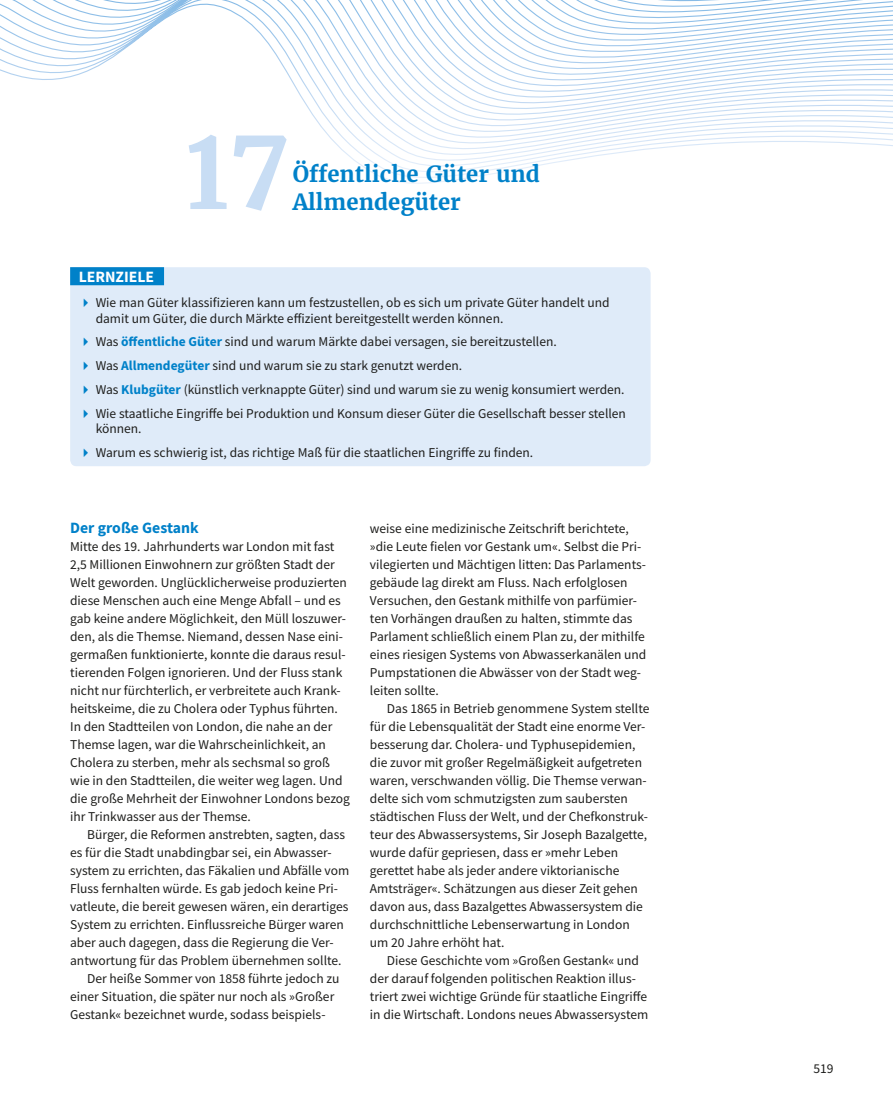
<style>
.page{position:relative;width:893px;height:1106px;background:#fff}
.page>*{position:absolute;margin:0;border:0;box-sizing:border-box;transform-origin:0 0}
.t1{font:700 98.85px "Haufe Merriweather";color:#c8ddf4}
.t2{font:700 22.2px/27.3px "Haufe Merriweather";color:#0081c9}
.t3{font:700 15.75px "Source Sans Pro";color:#0081c9}
.t4{font:700 15.75px "Source Sans Pro";color:#fff}
.t5{font:13.5px/18px "Source Sans Pro";color:#1d1d1b}
.s1{font-weight:700;color:#0081c9}
</style>
<div class="page">
<svg style="left:0;top:0;width:893px;height:184px"></svg>
<div style="left:70px;top:267px;width:581px;height:199px;background:#dfebf9"></div>
<div style="left:70px;top:267px;width:94px;height:18px;background:#0081c9"></div>
<svg style="left:84px;top:299px;width:4px;height:8px"></svg>
<svg style="left:84px;top:338px;width:4px;height:8px"></svg>
<svg style="left:84px;top:361px;width:4px;height:9px"></svg>
<svg style="left:84px;top:385px;width:4px;height:9px"></svg>
<svg style="left:84px;top:409px;width:4px;height:9px"></svg>
<svg style="left:84px;top:448px;width:4px;height:9px"></svg>
<h1 class="t1" style="left:185px;top:110px;width:107px">17</h1>
<h2 class="t2" style="left:293px;top:160px;width:249px">Öffentliche Güter und<br>Allmendegüter</h2>
<p class="t4" style="left:79px;top:265px;width:77px">LERNZIELE</p>
<p class="t5" style="left:96px;top:295px;width:516px;line-height:15.3px">Wie man Güter klassifizieren kann um festzustellen, ob es sich um private Güter handelt und damit um Güter, die durch Märkte effizient bereitgestellt werden können.</p>
<p class="t5" style="left:96px;top:330px;width:532px;line-height:23.9px">Was <span class="s1">öffentliche Güter</span> sind und warum Märkte dabei versagen, sie bereitzustellen.<br>Was <span class="s1">Allmendegüter</span> sind und warum sie zu stark genutzt werden.<br>Was <span class="s1">Klubgüter</span> (künstlich verknappte Güter) sind und warum sie zu wenig konsumiert werden.<br>Wie staatliche Eingriffe bei Produktion und Konsum dieser Güter die Gesellschaft besser stellen</p>
<p class="t5" style="left:96px;top:416px;width:439px;line-height:23.9px">können.<br>Warum es schwierig ist, das richtige Maß für die staatlichen Eingriffe zu finden.</p>
<p class="t3" style="left:70px;top:517px;width:130px">Der große Gestank</p>
<p class="t5" style="left:70px;top:537px;width:281px">Mitte des 19. Jahrhunderts war London mit fast 2,5 Millionen Einwohnern zur größten Stadt der Welt geworden. Unglücklicherweise produzierten diese Menschen auch eine Menge Abfall – und es gab keine andere Möglichkeit, den Müll loszuwer&shy;den, als die Themse. Niemand, dessen Nase eini&shy;germaßen funktionierte, konnte die daraus resul&shy;tierenden Folgen ignorieren. Und der Fluss stank nicht nur fürchterlich, er verbreitete auch Krank&shy;heitskeime, die zu Cholera oder Typhus führten.<br>In den Stadtteilen von London, die nahe an der Themse lagen, war die Wahrscheinlichkeit, an Cholera zu sterben, mehr als sechsmal so groß wie in den Stadtteilen, die weiter weg lagen. Und die große Mehrheit der Einwohner Londons bezog ihr Trinkwasser aus der Themse.</p>
<p class="t5" style="left:87px;top:825px;width:259px">Bürger, die Reformen anstrebten, sagten, dass</p>
<p class="t5" style="left:70px;top:843px;width:262px">es für die Stadt unabdingbar sei, ein Abwasser-</p>
<p class="t5" style="left:70px;top:861px;width:281px">system zu errichten, das Fäkalien und Abfälle vom</p>
<p class="t5" style="left:70px;top:879px;width:269px">Fluss fernhalten würde. Es gab jedoch keine Pri-</p>
<p class="t5" style="left:70px;top:897px;width:280px">vatleute, die bereit gewesen wären, ein derartiges</p>
<p class="t5" style="left:70px;top:915px;width:275px">System zu errichten. Einflussreiche Bürger waren</p>
<p class="t5" style="left:70px;top:933px;width:265px">aber auch dagegen, dass die Regierung die Ver-</p>
<p class="t5" style="left:70px;top:951px;width:273px">antwortung für das Problem übernehmen sollte.</p>
<p class="t5" style="left:87px;top:969px;width:254px">Der heiße Sommer von 1858 führte jedoch zu</p>
<p class="t5" style="left:70px;top:987px;width:266px">einer Situation, die später nur noch als »Großer</p>
<p class="t5" style="left:70px;top:1005px;width:257px">Gestank« bezeichnet wurde, sodass beispiels-</p>
<p class="t5" style="left:370px;top:519px;width:278px">weise eine medizinische Zeitschrift berichtete, »die Leute fielen vor Gestank um«. Selbst die Pri&shy;vilegierten und Mächtigen litten: Das Parlaments&shy;gebäude lag direkt am Fluss. Nach erfolglosen Versuchen, den Gestank mithilfe von parfümier&shy;ten Vorhängen draußen zu halten, stimmte das Parlament schließlich einem Plan zu, der mithilfe eines riesigen Systems von Abwasserkanälen und Pumpstationen die Abwässer von der Stadt weg&shy;leiten sollte.</p>
<p class="t5" style="left:370px;top:699px;width:281px;text-indent:17px">Das 1865 in Betrieb genommene System stellte für die Lebensqualität der Stadt eine enorme Ver&shy;besserung dar. Cholera- und Typhusepidemien, die zuvor mit großer Regelmäßigkeit aufgetreten waren, verschwanden völlig. Die Themse verwan&shy;delte sich vom schmutzigsten zum saubersten städtischen Fluss der Welt, und der Chefkonstruk&shy;teur des Abwassersystems, Sir Joseph Bazalgette, wurde dafür gepriesen, dass er »mehr Leben gerettet habe als jeder andere viktorianische Amtsträger«. Schätzungen aus dieser Zeit gehen davon aus, dass Bazalgettes Abwassersystem die durchschnittliche Lebenserwartung in London um 20 Jahre erhöht hat.</p>
<p class="t5" style="left:370px;top:951px;width:280px;text-indent:17px">Diese Geschichte vom »Großen Gestank« und der darauf folgenden politischen Reaktion illus&shy;triert zwei wichtige Gründe für staatliche Eingriffe in die Wirtschaft. Londons neues Abwassersystem</p>
<p class="t5" style="left:813px;top:1059px;width:22px">519</p>
</div>
